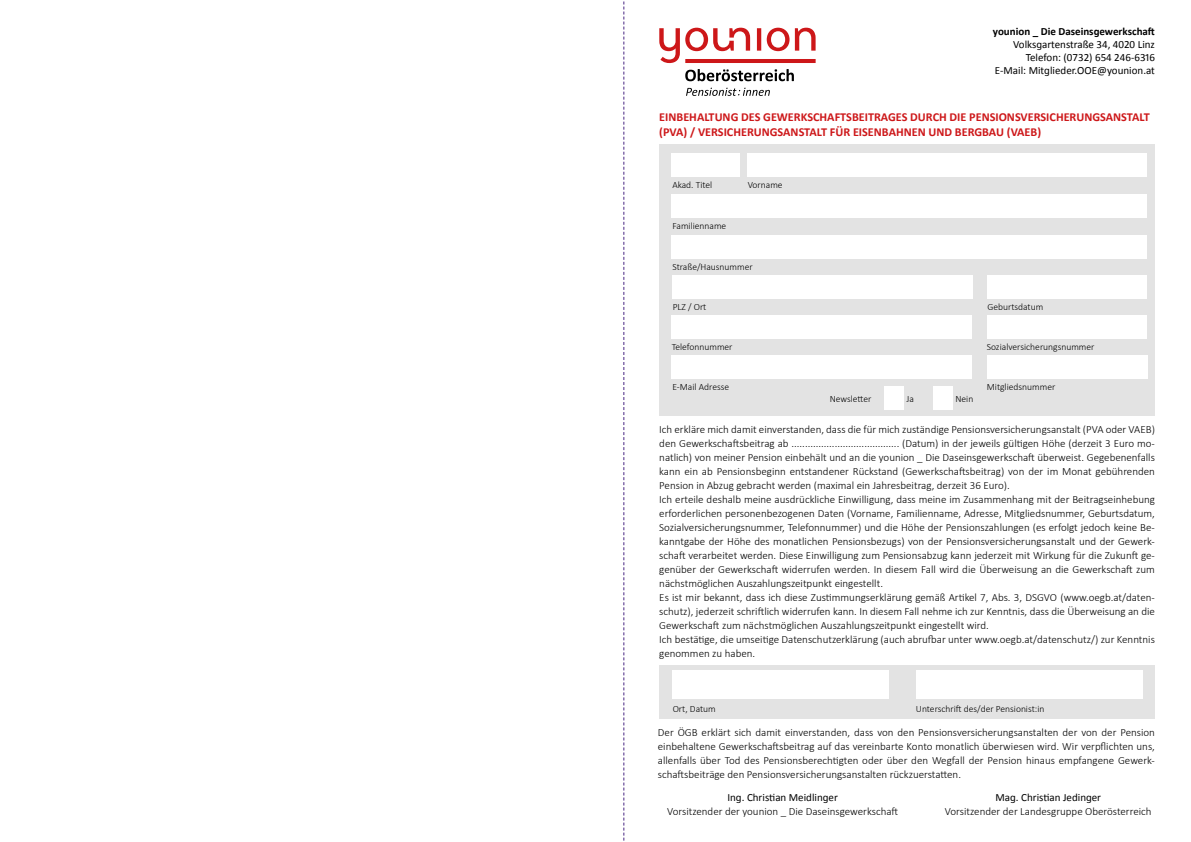
<style>
.page{position:relative;width:1191px;height:842px;background:#fff}
.page>*{position:absolute;margin:0;border:0;box-sizing:border-box;transform-origin:0 0}
.t1{font:700 12.2px/14.6px "Calibri";color:#cd1719}
.t2{font:300 11px/14px "Calibri";color:#000}
.t3{font:11px/13.2px "Calibri";color:#000;text-align:right}
.t4{font:700 11px "Calibri";color:#000}
.t5{font:300 9.6px "Calibri";color:#000}
</style>
<div class="page">
<svg style="left:623px;top:1px;width:1px;height:840px"></svg>
<div style="left:659px;top:144px;width:496px;height:271px;background:#e3e3e3"></div>
<div style="left:671px;top:154px;width:69px;height:23px;background:#fff"></div>
<div style="left:747px;top:154px;width:400px;height:23px;background:#fff"></div>
<div style="left:986px;top:315px;width:160px;height:24px;background:#fff"></div>
<div style="left:986px;top:356px;width:161px;height:23px;background:#fff"></div>
<div style="left:671px;top:315px;width:301px;height:24px;background:#fff"></div>
<div style="left:671px;top:356px;width:301px;height:23px;background:#fff"></div>
<div style="left:672px;top:275px;width:300px;height:23px;background:#fff"></div>
<div style="left:986px;top:275px;width:160px;height:23px;background:#fff"></div>
<div style="left:884px;top:386px;width:19px;height:24px;background:#fff"></div>
<div style="left:933px;top:386px;width:19px;height:24px;background:#fff"></div>
<div style="left:671px;top:194px;width:476px;height:23px;background:#fff"></div>
<div style="left:671px;top:235px;width:476px;height:23px;background:#fff"></div>
<div style="left:659px;top:666px;width:496px;height:53px;background:#e3e3e3"></div>
<div style="left:672px;top:670px;width:217px;height:29px;background:#fff"></div>
<div style="left:916px;top:670px;width:226px;height:29px;background:#fff"></div>
<svg style="left:659px;top:28px;width:156px;height:35px"></svg>
<svg style="left:685px;top:69px;width:109px;height:12px"></svg>
<svg style="left:686px;top:88px;width:84px;height:8px"></svg>
<p class="t4" style="left:993px;top:24px;width:164px">younion _ Die Daseinsgewerkschaft</p>
<p class="t3" style="left:995px;top:37px;width:162px">Volksgartenstraße 34, 4020 Linz<br>Telefon: (0732) 654 246-6316<br>E-Mail: Mitglieder.OOE@younion.at</p>
<p class="t1" style="left:659px;top:109px;width:492px">EINBEHALTUNG DES GEWERKSCHAFTSBEITRAGES DURCH DIE PENSIONSVERSICHERUNGSANSTALT (PVA) / VERSICHERUNGSANSTALT FÜR EISENBAHNEN UND BERGBAU (VAEB)</p>
<p class="t5" style="left:672px;top:179px;width:41px">Akad. Titel</p>
<p class="t5" style="left:747px;top:179px;width:36px">Vorname</p>
<p class="t5" style="left:672px;top:219px;width:55px">Familienname</p>
<p class="t5" style="left:672px;top:260px;width:82px">Straße/Hausnummer</p>
<p class="t5" style="left:672px;top:301px;width:35px">PLZ / Ort</p>
<p class="t5" style="left:671px;top:341px;width:62px">Telefonnummer</p>
<p class="t5" style="left:672px;top:381px;width:58px">E-Mail Adresse</p>
<p class="t5" style="left:829px;top:393px;width:43px">Newsletter</p>
<p class="t5" style="left:906px;top:393px;width:9px">Ja</p>
<p class="t5" style="left:955px;top:393px;width:19px">Nein</p>
<p class="t5" style="left:987px;top:300px;width:57px">Geburtsdatum</p>
<p class="t5" style="left:986px;top:341px;width:109px">Sozialversicherungsnummer</p>
<p class="t5" style="left:986px;top:381px;width:70px">Mitgliedsnummer</p>
<p class="t2" style="left:659px;top:422px;width:497px">Ich erkläre mich damit einverstanden, dass die für mich zuständige Pensionsversicherungsanstalt (PVA oder VAEB) den Gewerkschaftsbeitrag ab ........................................ (Datum) in der jeweils gültigen Höhe (derzeit 3 Euro mo&shy;natlich) von meiner Pension einbehält und an die younion _ Die Daseinsgewerkschaft überweist. Gegebenenfalls kann ein ab Pensionsbeginn entstandener Rückstand (Gewerkschaftsbeitrag) von der im Monat gebührenden Pension in Abzug gebracht werden (maximal ein Jahresbeitrag, derzeit 36 Euro).<br>Ich erteile deshalb meine ausdrückliche Einwilligung, dass meine im Zusammenhang mit der Beitragseinhebung erforderlichen personenbezogenen Daten (Vorname, Familienname, Adresse, Mitgliedsnummer, Geburtsdatum, Sozialversicherungsnummer, Telefonnummer) und die Höhe der Pensionszahlungen (es erfolgt jedoch keine Be&shy;kanntgabe der Höhe des monatlichen Pensionsbezugs) von der Pensionsversicherungsanstalt und der Gewerk&shy;schaft verarbeitet werden. Diese Einwilligung zum Pensionsabzug kann jederzeit mit Wirkung für die Zukunft ge&shy;genüber der Gewerkschaft widerrufen werden. In diesem Fall wird die Überweisung an die Gewerkschaft zum nächstmöglichen Auszahlungszeitpunkt eingestellt.<br>Es ist mir bekannt, dass ich diese Zustimmungserklärung gemäß Artikel 7, Abs. 3, DSGVO (www.oegb.at/daten&shy;schutz), jederzeit schriftlich widerrufen kann. In diesem Fall nehme ich zur Kenntnis, dass die Überweisung an die Gewerkschaft zum nächstmöglichen Auszahlungszeitpunkt eingestellt wird.<br>Ich bestätige, die umseitige Datenschutzerklärung (auch abrufbar unter www.oegb.at/datenschutz/) zur Kenntnis genommen zu haben.</p>
<p class="t5" style="left:672px;top:702px;width:45px">Ort, Datum</p>
<p class="t5" style="left:916px;top:702px;width:130px">Unterschrift des/der Pensionist:in</p>
<p class="t2" style="left:658px;top:725px;width:498px;text-align:justify">Der ÖGB erklärt sich damit einverstanden, dass von den Pensionsversicherungsanstalten der von der Pension einbehaltene Gewerkschaftsbeitrag auf das vereinbarte Konto monatlich überwiesen wird. Wir verpflichten uns, allenfalls über Tod des Pensionsberechtigten oder über den Wegfall der Pension hinaus empfangene Gewerk&shy;schaftsbeiträge den Pensionsversicherungsanstalten rückzuerstatten.</p>
<p class="t3" style="left:727px;top:791px;width:112px">Ing. Christian Meidlinger</p>
<p class="t2" style="left:667px;top:804px;width:232px">Vorsitzender der younion _ Die Daseinsgewerkschaft</p>
<p class="t3" style="left:995px;top:791px;width:107px">Mag. Christian Jedinger</p>
<p class="t2" style="left:945px;top:804px;width:208px">Vorsitzender der Landesgruppe Oberösterreich</p>
</div>
